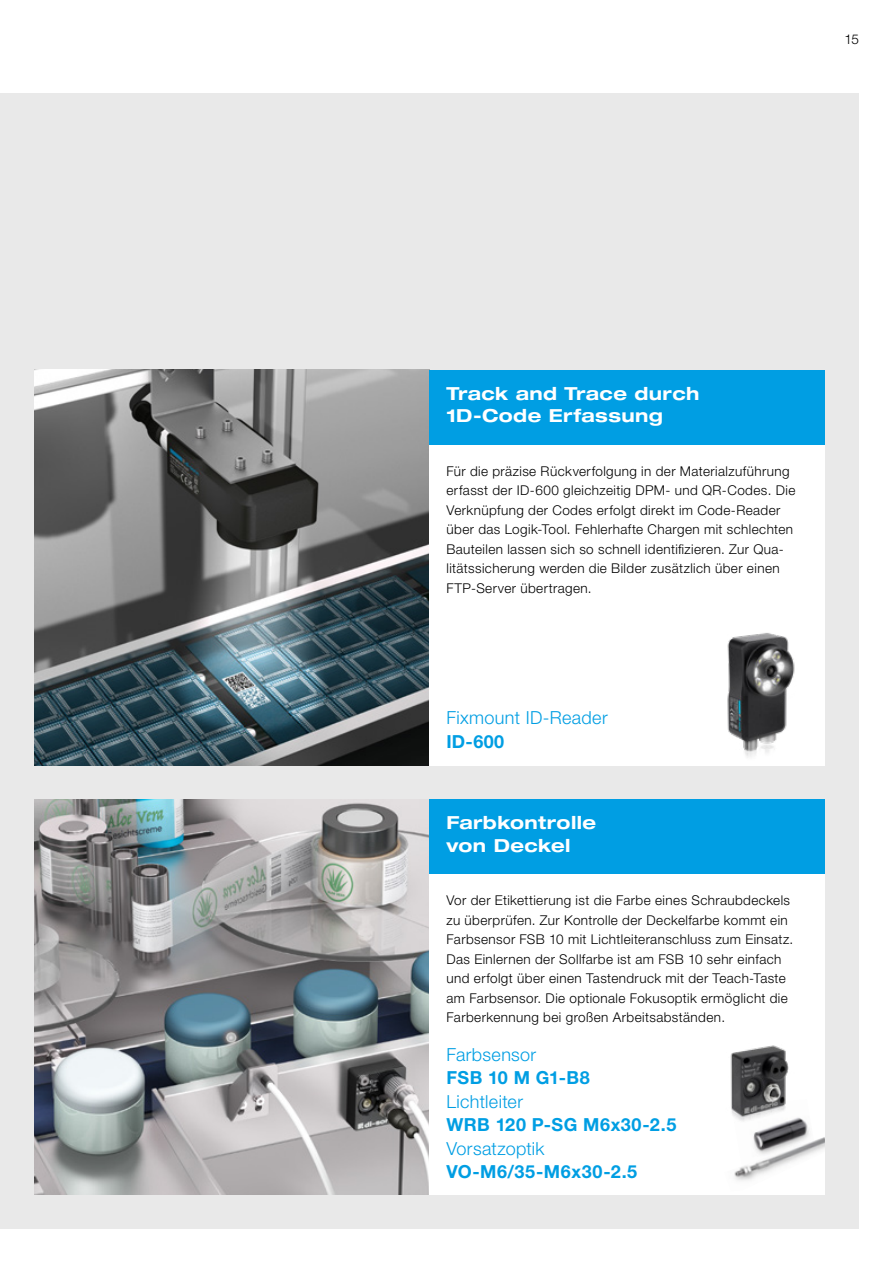
<style>
.page{position:relative;width:893px;height:1263px;background:#fff}
.page>*{position:absolute;margin:0;border:0;box-sizing:border-box;transform-origin:0 0}
.t1{font:700 expanded 18px/22.5px "Helvetica Neue LTW1 G";letter-spacing:.02em;color:#fff}
.t2{font:700 18px "Helvetica Neue LTW1 G";letter-spacing:.03em;color:#009ee3}
.t3{font:300 18px "Helvetica Neue LTW1 G";letter-spacing:.02em;color:#009ee3}
.t4{font:300 13.5px/19.5px "Helvetica Neue LTW1 G";letter-spacing:.03em;color:#000}
</style>
<div class="page">
<div style="left:0;top:94px;width:859px;height:1135px;background:#e9e9e9"></div>
<img style="left:34px;top:799px;width:395px;height:396px">
<div style="left:429px;top:799px;width:396px;height:396px;background:#fff"></div>
<div style="left:429px;top:799px;width:396px;height:75px;background:#009ee3"></div>
<img style="left:753px;top:1117px;width:56px;height:20px">
<img style="left:734px;top:1137px;width:91px;height:44px">
<img style="left:730px;top:1045px;width:67px;height:84px">
<img style="left:34px;top:370px;width:395px;height:395px">
<div style="left:429px;top:370px;width:396px;height:395px;background:#fff"></div>
<div style="left:429px;top:370px;width:396px;height:74px;background:#009ee3"></div>
<img style="left:727px;top:633px;width:68px;height:124px">
<p class="t4" style="left:844px;top:29px;width:16px">15</p>
<h1 class="t1" style="left:446px;top:381px;width:254px">Track and Trace durch<br>1D-Code Erfassung</h1>
<p class="t4" style="left:446px;top:461px;width:350px">Für die präzise Rückverfolgung in der Materialzuführung erfasst der ID-600 gleichzeitig DPM- und QR-Codes. Die Verknüpfung der Codes erfolgt direkt im Code-Reader über das Logik-Tool. Fehlerhafte Chargen mit schlechten Bauteilen lassen sich so schnell identifizieren. Zur Qua&shy;litätssicherung werden die Bilder zusätzlich über einen FTP-Server übertragen.</p>
<h1 class="t3" style="left:446px;top:707px;width:163px">Fixmount ID-Reader</h1>
<h1 class="t2" style="left:446px;top:731px;width:59px">ID-600</h1>
<h1 class="t1" style="left:446px;top:811px;width:151px">Farbkontrolle von Deckel</h1>
<p class="t4" style="left:446px;top:891px;width:348px">Vor der Etikettierung ist die Farbe eines Schraubdeckels zu überprüfen. Zur Kontrolle der Deckelfarbe kommt ein Farbsensor FSB 10 mit Lichtleiteranschluss zum Einsatz.<br>Das Einlernen der Sollfarbe ist am FSB 10 sehr einfach und erfolgt über einen Tastendruck mit der Teach-Taste am Farbsensor. Die optionale Fokusoptik ermöglicht die Farberkennung bei großen Arbeitsabständen.</p>
<h1 class="t3" style="left:446px;top:1044px;width:91px">Farbsensor</h1>
<h1 class="t2" style="left:446px;top:1066px;width:145px">FSB 10 M G1-B8</h1>
<h1 class="t3" style="left:446px;top:1091px;width:78px">Lichtleiter</h1>
<h1 class="t2" style="left:446px;top:1113px;width:231px">WRB 120 P-SG M6x30-2.5</h1>
<h1 class="t3" style="left:446px;top:1138px;width:100px">Vorsatzoptik</h1>
<h1 class="t2" style="left:446px;top:1160px;width:192px">VO-M6/35-M6x30-2.5</h1>
</div>
